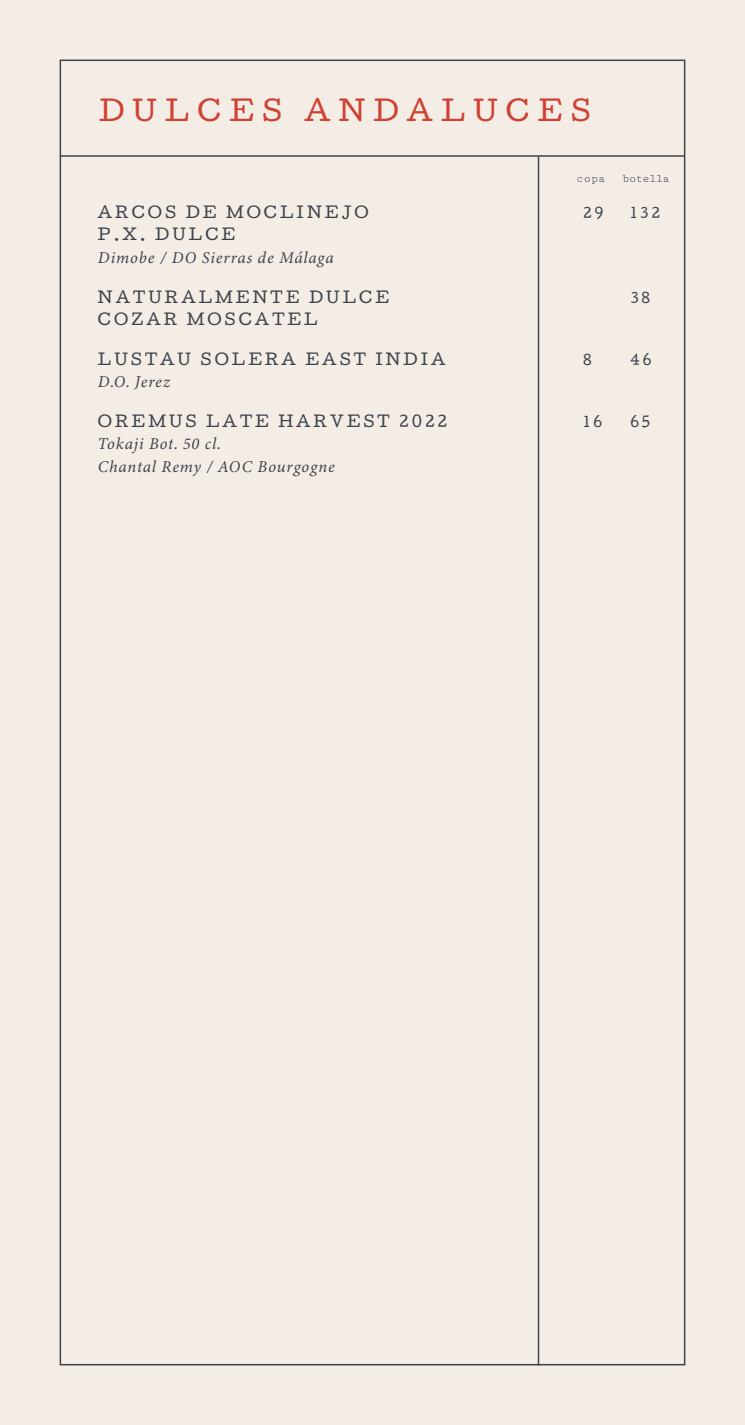
<style>
.page{position:relative;width:745px;height:1425px;background:#fff}
.page>*{position:absolute;margin:0;border:0;box-sizing:border-box;transform-origin:0 0}
.t1{font:27px "Cutive";letter-spacing:.3em;color:#d04133}
.t2{font:italic 16.5px/22.5px "Minion Variable Concept";letter-spacing:.05em;color:#3e434a}
.t3{font:15px "Cutive";letter-spacing:.2em;color:#3e434a}
.t4{font:13.5px "Cutive";letter-spacing:.2em;color:#3e434a}
.t5{font:12px "Cutive Mono";letter-spacing:-.05em;color:#3e434a}
</style>
<div class="page">
<div style="left:0;top:0;width:744px;height:1424px;background:#f4ede6"></div>
<hr style="left:60px;top:155px;width:624px;height:2px;background:#3e434a">
<hr style="left:537px;top:157px;width:2px;height:1208px;background:#3e434a">
<h1 class="t1" style="left:99px;top:90px;width:493px">DULCES ANDALUCES</h1>
<p class="t5" style="left:576px;top:172px;width:31px">copa</p>
<p class="t5" style="left:622px;top:172px;width:49px">botella</p>
<p class="t3" style="left:98px;top:201px;width:272px">ARCOS DE MOCLINEJO</p>
<p class="t4" style="left:583px;top:202px;width:22px">29</p>
<p class="t4" style="left:629px;top:202px;width:31px">132</p>
<p class="t3" style="left:98px;top:223px;width:139px">P.X. DULCE</p>
<p class="t2" style="left:98px;top:246px;width:237px">Dimobe / DO Sierras de Málaga</p>
<p class="t3" style="left:98px;top:285px;width:292px">NATURALMENTE DULCE</p>
<p class="t4" style="left:629px;top:287px;width:22px">38</p>
<p class="t3" style="left:98px;top:308px;width:221px">COZAR MOSCATEL</p>
<p class="t3" style="left:98px;top:347px;width:349px">LUSTAU SOLERA EAST INDIA</p>
<p class="t4" style="left:583px;top:349px;width:10px">8</p>
<p class="t4" style="left:629px;top:349px;width:23px">46</p>
<p class="t2" style="left:98px;top:370px;width:74px">D.O. Jerez</p>
<p class="t3" style="left:98px;top:409px;width:350px">OREMUS LATE HARVEST 2022</p>
<p class="t4" style="left:583px;top:411px;width:20px">16</p>
<p class="t4" style="left:629px;top:411px;width:21px">65</p>
<p class="t2" style="left:98px;top:433px;width:238px">Tokaji Bot. 50 cl.<br>Chantal Remy / AOC Bourgogne</p>
</div>
